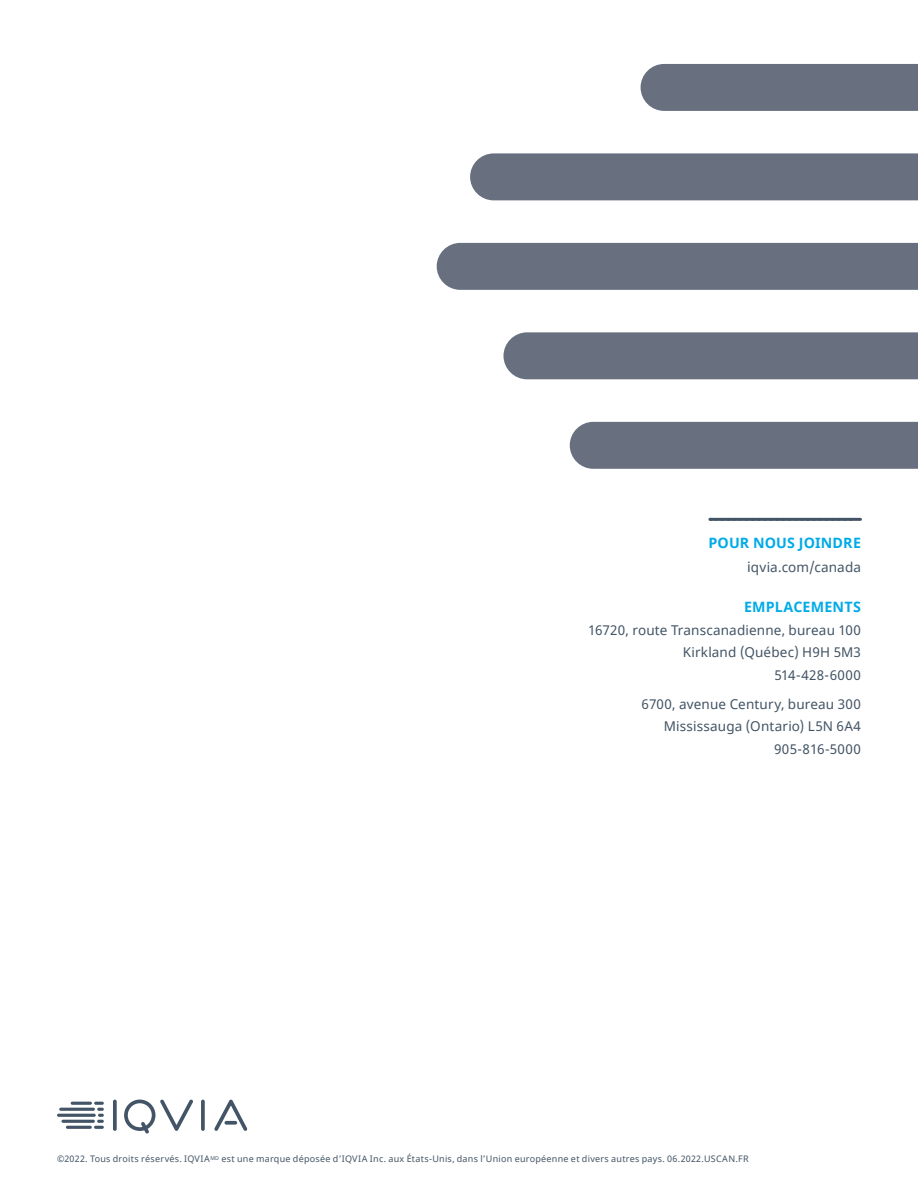
<style>
.page{position:relative;width:918px;height:1188px;background:#fff}
.page>*{position:absolute;margin:0;border:0;box-sizing:border-box;transform-origin:0 0}
.Contact_us{font:700 14.25px "Noto Sans";letter-spacing:.01em;color:#00abe7}
.Contact_subheading{font:700 14.25px "Noto Sans";letter-spacing:.015em;color:#00abe7}
.Contact_body_copy{font:13.5px/22.5px "Noto Sans";letter-spacing:.01em;color:#425465;text-align:right}
.Copyright{font:9px "Noto Sans";letter-spacing:.03em;color:#425465}
.s1{font-size:14.25px}
</style>
<div class="page">
<svg style="left:710px;top:518px;width:150px;height:3px"></svg>
<div style="left:570px;top:422px;width:348px;height:47px;background:#686f7e"></div>
<div style="left:504px;top:332px;width:414px;height:47px;background:#686f7e"></div>
<div style="left:437px;top:243px;width:481px;height:47px;background:#686f7e"></div>
<div style="left:470px;top:153px;width:448px;height:47px;background:#686f7e"></div>
<div style="left:641px;top:64px;width:277px;height:47px;background:#686f7e"></div>
<svg style="left:113px;top:1100px;width:4px;height:31px"></svg>
<svg style="left:201px;top:1100px;width:4px;height:31px"></svg>
<svg style="left:124px;top:1099px;width:69px;height:35px"></svg>
<svg style="left:214px;top:1100px;width:33px;height:31px"></svg>
<hr style="left:66px;top:1126px;width:26px;height:3px;background:#425465;border-radius:2px">
<svg style="left:94px;top:1102px;width:10px;height:27px"></svg>
<hr style="left:61px;top:1120px;width:34px;height:3px;background:#425465;border-radius:2px">
<hr style="left:57px;top:1114px;width:39px;height:3px;background:#425465;border-radius:2px">
<hr style="left:59px;top:1108px;width:36px;height:3px;background:#425465;border-radius:2px">
<hr style="left:71px;top:1102px;width:21px;height:3px;background:#425465;border-radius:2px">
<p class="Contact_us" style="left:708px;top:533px;width:154px">POUR NOUS JOINDRE</p>
<p class="Contact_body_copy" style="left:747px;top:556px;width:115px"><span class="s1">i</span>qvia.com/canada</p>
<p class="Contact_subheading" style="left:744px;top:597px;width:118px">EMPLACEMENTS</p>
<p class="Contact_body_copy" style="left:588px;top:619px;width:274px">16720, route Transcanadienne, bureau 100<br>Kirkland (Québec) H9H 5M3<br>514-428-6000</p>
<p class="Contact_body_copy" style="left:642px;top:693px;width:221px">6700, avenue Century, bureau 300<br>Mississauga (Ontario) L5N 6A4<br>905-816-5000</p>
<p class="Copyright" style="left:57px;top:1153px;width:693px">©2022. Tous droits réservés. IQVIA<sup>MD</sup> est une marque déposée d’IQVIA Inc. aux États-Unis, dans l’Union européenne et divers autres pays. 06.2022.USCAN.FR</p>
</div>
